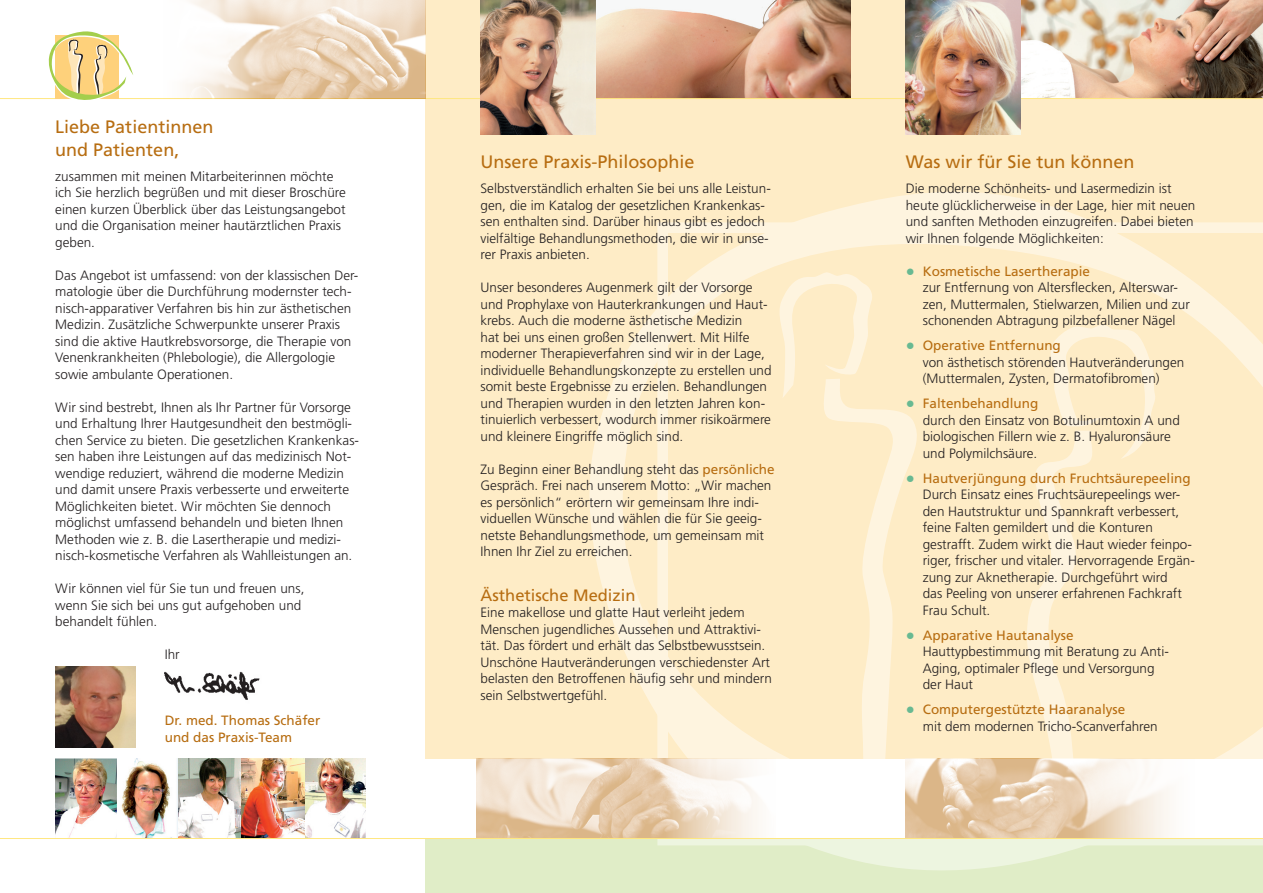
<style>
.page{position:relative;width:1263px;height:893px;background:#fff}
.page>*{position:absolute;margin:0;border:0;box-sizing:border-box;transform-origin:0 0}
.a_headline_mw{font:18px/22.5px "Frutiger";color:#b76d11}
.a_subline_mw{font:16.5px "Frutiger";color:#b76d11}
.a_copy_mw{font:300 13.5px/16.5px "Frutiger";color:#231f20}
.a_liste_mw{font:300 13.5px/16.5px "Frutiger";color:#231f20}
.a_copy_mw-2{font:13.5px "Frutiger";color:#b76d11}
.s1{font-weight:400;color:#b76d11}
.s2{font-family:"Arial";font-weight:400;font-size:15px;color:#68b992}
</style>
<div class="page">
<img style="left:164px;top:671px;width:96px;height:29px">
<div style="left:425px;top:0;width:838px;height:758px;background:#feecc6"></div>
<img style="left:596px;top:0;width:254px;height:98px">
<img style="left:1020px;top:0;width:243px;height:98px">
<div style="left:425px;top:838px;width:838px;height:55px;background:#e0edc7"></div>
<hr style="left:0;top:98px;width:1263px;height:1px;background:#ffe781">
<svg style="left:589px;top:192px;width:674px;height:678px"></svg>
<img style="left:906px;top:0;width:114px;height:135px">
<img style="left:480px;top:0;width:116px;height:135px">
<img style="left:906px;top:758px;width:292px;height:80px">
<img style="left:185px;top:0;width:240px;height:99px">
<img style="left:55px;top:667px;width:80px;height:80px">
<svg style="left:48px;top:31px;width:85px;height:69px"></svg>
<img style="left:55px;top:758px;width:311px;height:80px">
<div style="left:476px;top:758px;width:319px;height:81px;background:#fff"></div>
<img style="left:476px;top:758px;width:299px;height:80px">
<hr style="left:0;top:838px;width:1263px;height:1px;background:#ffe781">
<p class="a_headline_mw" style="left:55px;top:115px;width:160px">Liebe Patientinnen und Patienten,</p>
<p class="a_copy_mw" style="left:55px;top:168px;width:292px">zusammen mit meinen Mitarbeiterinnen möchte ich Sie herzlich begrüßen und mit dieser Broschüre einen kurzen Ü berblick über das Leistungsangebot und die Organisation meiner hautärztlichen Praxis geben.</p>
<p class="a_copy_mw" style="left:55px;top:267px;width:305px">Das Angebot ist umfassend: von der klassischen Der&shy;matologie über die Durchführung modernster tech&shy;nisch-apparativer Verfahren bis hin zur ästhetischen Medizin. Zusätzliche Schwerpunkte unserer Praxis sind die aktive Hautkrebsvorsorge, die Therapie von Venenkrankheiten (Phlebologie), die Allergologie sowie ambulante Operationen.</p>
<p class="a_copy_mw" style="left:55px;top:399px;width:305px">Wir sind bestrebt, Ihnen als Ihr Partner für Vorsorge und Erhaltung Ihrer Hautgesundheit den bestmögli&shy;chen Service zu bieten. Die gesetzlichen Krankenkas&shy;sen haben ihre Leistungen auf das medizinisch Not&shy;wendige reduziert, während die moderne Medizin und damit unsere Praxis verbesserte und erweiterte Möglichkeiten bietet. Wir möchten Sie dennoch möglichst umfassend behandeln und bieten Ihnen Methoden wie z. B. die Lasertherapie und medizi&shy;nisch-kosmetische Verfahren als Wahlleistungen an.</p>
<p class="a_copy_mw" style="left:55px;top:580px;width:251px">Wir können viel für Sie tun und freuen uns, wenn Sie sich bei uns gut aufgehoben und behandelt fühlen.</p>
<p class="a_copy_mw" style="left:165px;top:646px;width:16px">Ihr</p>
<p class="a_copy_mw-2" style="left:165px;top:712px;width:157px">Dr. med. Thomas Schäfer</p>
<p class="a_copy_mw-2" style="left:165px;top:729px;width:129px">und das Praxis-Team</p>
<p class="a_headline_mw" style="left:480px;top:150px;width:216px">Unsere Praxis-Philosophie</p>
<p class="a_copy_mw" style="left:480px;top:180px;width:292px">Selbstverständlich erhalten Sie bei uns alle Leistun&shy;gen, die im Katalog der gesetzlichen Krankenkas&shy;sen enthalten sind. Darüber hinaus gibt es jedoch vielfältige Behandlungsmethoden, die wir in unse&shy;rer Praxis anbieten.</p>
<p class="a_copy_mw" style="left:480px;top:279px;width:293px">Unser besonderes Augenmerk gilt der Vorsorge und Prophylaxe von Hauterkrankungen und Haut&shy;krebs. Auch die moderne ästhetische Medizin<br>hat bei uns einen großen Stellenwert. Mit Hilfe moderner Therapieverfahren sind wir in der Lage, individuelle Behandlungskonzepte zu erstellen und somit beste Ergebnisse zu erzielen. Behandlungen und Therapien wurden in den letzten Jahren kon&shy;tinuierlich verbessert, wodurch immer risikoärmere und kleinere Eingriffe möglich sind.</p>
<p class="a_copy_mw" style="left:480px;top:461px;width:296px">Zu Beginn einer Behandlung steht das <span class="s1">persönliche </span>Gespräch. Frei nach unserem Motto: „Wir machen es persönlich“ erörtern wir gemeinsam Ihre indi&shy;viduellen Wünsche und wählen die für Sie geeig&shy;netste Behandlungsmethode, um gemeinsam mit Ihnen Ihr Ziel zu erreichen.</p>
<p class="a_subline_mw" style="left:480px;top:585px;width:156px">Ästhetische Medizin</p>
<p class="a_copy_mw" style="left:480px;top:604px;width:293px">Eine makellose und glatte Haut verleiht jedem Menschen jugendliches Aussehen und Attraktivi&shy;tät. Das fördert und erhält das Selbstbewusstsein.<br>Unschöne Hautveränderungen verschiedenster Art belasten den Betroffenen häufig sehr und mindern sein Selbstwertgefühl.</p>
<p class="a_headline_mw" style="left:906px;top:150px;width:230px">Was wir für Sie tun können</p>
<p class="a_copy_mw" style="left:906px;top:180px;width:291px">Die moderne Schönheits- und Lasermedizin ist heute glücklicherweise in der Lage, hier mit neuen und sanften Methoden einzugreifen. Dabei bieten wir Ihnen folgende Möglichkeiten:</p>
<p class="a_liste_mw" style="left:923px;top:263px;width:269px;text-indent:-17px"><span class="s2">●</span> <span class="s1">Kosmetische Lasertherapie<br></span>zur Entfernung von Altersflecken, Alterswar&shy;zen, Muttermalen, Stielwarzen, Milien und zur schonenden Abtragung pilzbefallener Nägel</p>
<p class="a_liste_mw" style="left:923px;top:337px;width:263px;text-indent:-17px"><span class="s2">●</span> <span class="s1">Operative E ntfernung<br></span>von ästhetisch störenden Hautveränderungen (Muttermalen, Zysten, Dermatofibromen)</p>
<p class="a_liste_mw" style="left:923px;top:395px;width:259px;text-indent:-17px"><span class="s2">●</span> <span class="s1">Faltenbehandlung<br></span>durch den Einsatz von Botulinumtoxin A und biologischen Fillern wie z. B. Hyaluronsäure und Polymilchsäure.</p>
<p class="a_liste_mw" style="left:923px;top:470px;width:274px;text-indent:-17px"><span class="s2">●</span> <span class="s1">Hautverjüngung durch Fruchtsäurepeeling </span>Durch Einsatz eines Fruchtsäurepeelings wer&shy;den Hautstruktur und Spannkraft verbessert, feine Falten gemildert und die Konturen gestrafft. Zudem wirkt die Haut wieder feinpo&shy;riger, frischer und vitaler. Hervorragende Ergän&shy;zung zur Aknetherapie. Durchgeführt wird<br>das Peeling von unserer erfahrenen Fachkraft Frau Schult.</p>
<p class="a_liste_mw" style="left:923px;top:627px;width:248px;text-indent:-17px"><span class="s2">●</span> <span class="s1">Apparative H autanalyse<br></span>Hauttypbestimmung mit Beratung zu Anti-<br>Aging, optimaler Pflege und Versorgung der Haut</p>
<p class="a_liste_mw" style="left:923px;top:701px;width:237px;text-indent:-17px"><span class="s2">●</span> <span class="s1">Computergestützte H aaranalyse<br></span>mit dem modernen Tricho-Scanverfahren</p>
</div>
